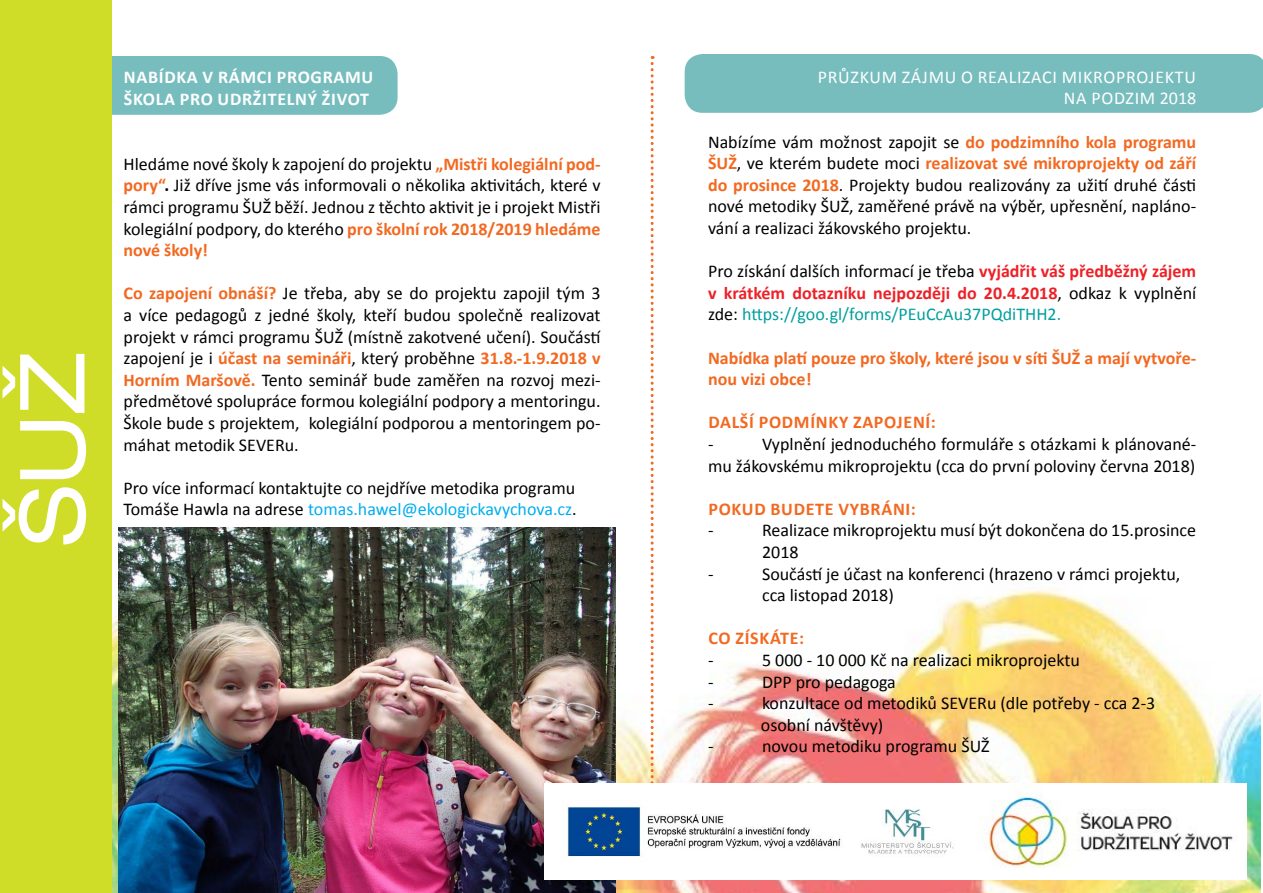
<style>
.page{position:relative;width:1263px;height:893px;background:#fff}
.page>*{position:absolute;margin:0;border:0;box-sizing:border-box;transform-origin:0 0}
.t1{font:expanded 90px "Helvetica Neue LT Pro";color:#fff}
.t2{font:18px/21.6px "Calibri";color:#000}
.t3{font:700 18px/21.6px "Calibri";color:#ed2127;text-align:justify}
.t4{font:700 18px/21.6px "Calibri";color:#f26921}
.t5{font:700 18px "Calibri";letter-spacing:.03em;color:#f26921}
.t6{font:18px/21.6px "Calibri";letter-spacing:.04em;color:#fff}
.t7{font:700 18px/21.6px "Calibri";letter-spacing:.04em;color:#fff}
.s1{font-weight:700;color:#f26921}
.s2{font-weight:700}
.s3{color:#00aeef}
.s4{font-weight:400;color:#000}
.s5{font-weight:400;color:#009f9e}
</style>
<div class="page">
<img style="left:112px;top:580px;width:1149px;height:313px">
<div style="left:94px;top:56px;width:304px;height:59px;background:#78bdbe;border-radius:18px"></div>
<div style="left:0;top:0;width:112px;height:893px;background:#d0dd28"></div>
<img style="left:615px;top:783px;width:631px;height:97px">
<div style="left:685px;top:54px;width:578px;height:59px;background:#78bdbe"></div>
<svg style="left:651px;top:56px;width:3px;height:777px"></svg>
<img style="left:119px;top:527px;width:496px;height:366px">
<h1 class="t1" style="left:1px;top:546px;width:195px;rotate:-90deg">ŠUŽ</h1>
<p class="t7" style="left:124px;top:66px;width:247px">Nabídka v rámci programu<br>Škola pro udržitelný život</p>
<p class="t2" style="left:124px;top:153px;width:479px;text-align:justify">Hledáme nové školy k zapojení do projektu <span class="s1">„Mistři kolegiální pod&shy;pory“</span><span class="s2">.</span> Již dříve jsme vás informovali o několika aktivitách, které v rámci programu ŠUŽ běží. Jednou z těchto aktivit je i projekt Mistři kolegiální podpory, do kterého <span class="s1">pro školní rok 2018/2019 hledáme nové školy!</span></p>
<p class="t2" style="left:124px;top:282px;width:479px;text-align:justify"><span class="s1">Co zapojení obnáší?</span> Je třeba, aby se do projektu zapojil tým 3 a více pedagogů z jedné školy, kteří budou společně realizovat projekt v rámci programu ŠUŽ (místně zakotvené učení). Součástí zapojení je i <span class="s1">účast na semináři</span>, který proběhne <span class="s1">31.8.-1.9.2018 v Horním Maršově.</span> Tento seminář bude zaměřen na rozvoj mezi&shy;předmětové spolupráce formou kolegiální podpory a mentoringu.<br>Škole bude s projektem, kolegiální podporou a mentoringem po&shy;máhat metodik SEVERu.</p>
<p class="t2" style="left:124px;top:477px;width:455px">Pro více informací kontaktujte co nejdříve metodika programu<br>Tomáše Hawla na adrese <span class="s3">tomas.hawel@ekologickavychova.cz</span>.</p>
<p class="t6" style="left:818px;top:65px;width:45px">Průzkum</p>
<p class="t6" style="left:902px;top:65px;width:33px">zájmu</p>
<p class="t6" style="left:1064px;top:65px;width:39px;text-indent:-103px">orealizacimikroprojektu<br>na podzim</p>
<p class="t6" style="left:1160px;top:87px;width:38px">2018</p>
<p class="t2" style="left:708px;top:130px;width:490px;text-align:justify">Nabízíme vám možnost zapojit se <span class="s1">do podzimního kola programu ŠUŽ</span>, ve kterém budete moci <span class="s1">realizovat své mikroprojekty od září do prosince 2018</span>. Projekty budou realizovány za užití druhé části nové metodiky ŠUŽ, zaměřené právě na výběr, upřesnění, napláno&shy;vání a realizaci žákovského projektu.</p>
<p class="t3" style="left:708px;top:260px;width:490px"><span class="s4">Pro získání dalších informací je třeba</span> vyjádřit váš předběžný zájem v krátkém dotazníku nejpozději do 20.4.2018<span class="s4">, odkaz k vyplnění zde:</span> <span class="s5">https://goo.gl/forms/PEuCcAu37PQdiTHH2.</span></p>
<p class="t4" style="left:708px;top:346px;width:490px">Nabídka platí pouze pro školy, které jsou v síti ŠUŽ a mají vytvoře&shy;nou vizi obce!</p>
<p class="t5" style="left:708px;top:410px;width:229px">Další podmínky zapojení:</p>
<p class="t2" style="left:708px;top:433px;width:7px">-</p>
<p class="t2" style="left:708px;top:433px;width:490px;text-align:right">Vyplnění jednoduchého formuláře s otázkami k plánované-<br>mu žákovskému mikroprojektu (cca do první poloviny června 2018)</p>
<p class="t5" style="left:708px;top:496px;width:209px">Poku d budete vybráni:</p>
<p class="t2" style="left:708px;top:519px;width:7px">-</p>
<p class="t2" style="left:762px;top:519px;width:436px">Realizace mikroprojektu musí být dokončena do 15.prosince<br>2018</p>
<p class="t2" style="left:708px;top:562px;width:7px">-</p>
<p class="t2" style="left:762px;top:562px;width:420px">Součástí je účast na konferenci (hrazeno v rámci projektu, cca listopad 2018)</p>
<p class="t5" style="left:708px;top:626px;width:97px">Co získáte:</p>
<p class="t2" style="left:708px;top:649px;width:7px">-</p>
<p class="t2" style="left:762px;top:649px;width:319px">5 000 - 10 000 Kč na realizaci mikroprojektu</p>
<p class="t2" style="left:708px;top:670px;width:7px">-</p>
<p class="t2" style="left:762px;top:670px;width:135px">DPP pro pedagoga</p>
<p class="t2" style="left:708px;top:692px;width:7px">-</p>
<p class="t2" style="left:761px;top:692px;width:396px">konzultace od metodiků SEVERu (dle potřeby - cca 2-3 osobní návštěvy)</p>
<p class="t2" style="left:708px;top:735px;width:7px">-</p>
<p class="t2" style="left:762px;top:735px;width:229px">novou metodiku programu ŠUŽ</p>
</div>
